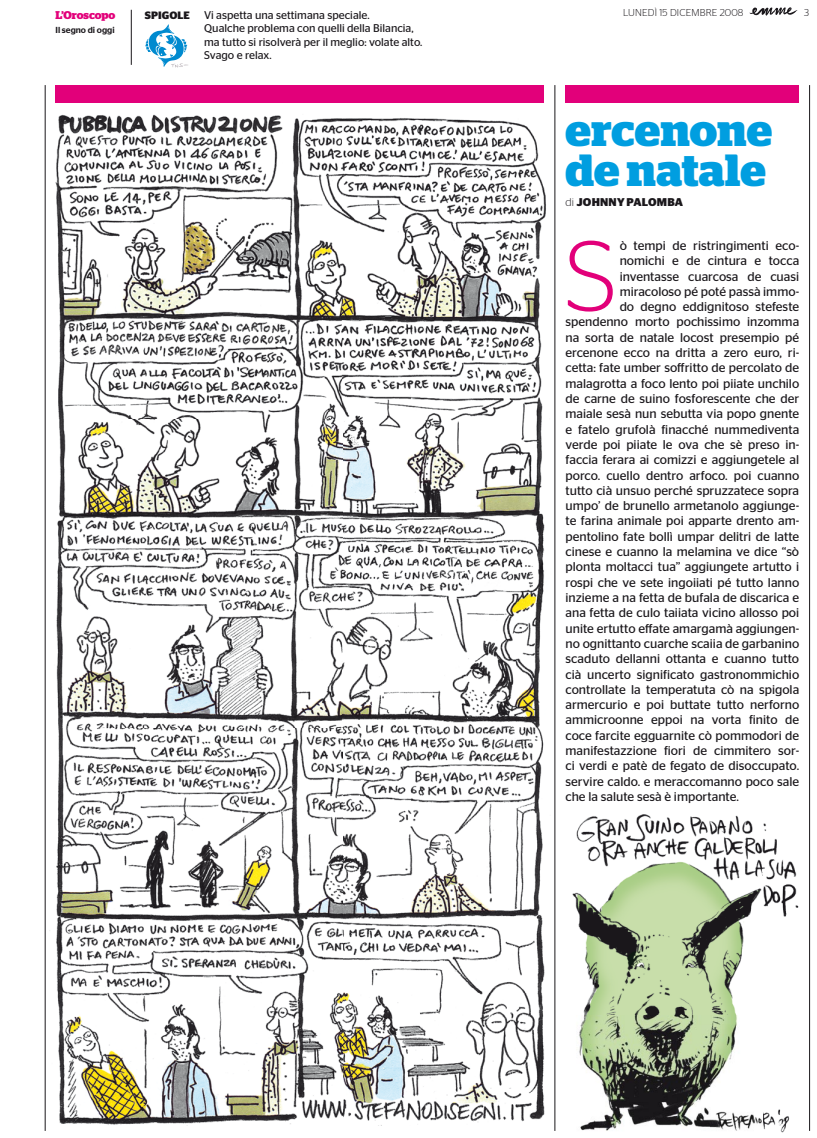
<style>
.page{position:relative;width:817px;height:1138px;background:#fff}
.page>*{position:absolute;margin:0;border:0;box-sizing:border-box;transform-origin:0 0}
.t1{font:300 100.12px "Stag Sans";color:#e2007a}
.t2{font:700 45px/40px "Stag";color:#009ee0}
.t3{font:12.75px "Stag Sans";color:#1a171b}
.t4{font:11.25px/13.5px "Stag Sans";color:#1a171b}
.t5{font:700 11.25px "Stag Sans";letter-spacing:.02em;color:#1a171b}
.t6{font:700 11.25px "Stag";letter-spacing:-.005em;color:#e2007a}
.t7{font:700 10.62px "Stag Sans";color:#1a171b}
.t8{font:300 10px "Stag Sans";letter-spacing:.02em;color:#1a171b}
.t9{font:500 8.75px "Stag Sans";color:#1a171b}
.s1{font-weight:300}
</style>
<div class="page">
<hr style="left:45px;top:85px;width:1px;height:1045px;background:#1a171b">
<div style="left:55px;top:85px;width:489px;height:18px;background:#e2007a"></div>
<div style="left:565px;top:85px;width:233px;height:18px;background:#e2007a"></div>
<hr style="left:808px;top:85px;width:1px;height:1045px;background:#1a171b">
<hr style="left:554px;top:85px;width:1px;height:1045px;background:#1a171b">
<svg style="left:749px;top:7px;width:48px;height:9px"></svg>
<svg style="left:145px;top:24px;width:43px;height:44px"></svg>
<img style="left:55px;top:114px;width:491px;height:1011px">
<hr style="left:131px;top:10px;width:1px;height:55px;background:#1a171b">
<img style="left:572px;top:814px;width:227px;height:319px">
<p class="t6" style="left:55px;top:8px;width:61px">L’Oroscopo</p>
<p class="t9" style="left:55px;top:25px;width:61px">Il segno di oggi</p>
<p class="t7" style="left:145px;top:9px;width:47px">SPIGOLE</p>
<p class="t4" style="left:204px;top:8px;width:220px">Vi aspetta una settimana speciale.<br>Qualche problema con quelli della Bilancia, ma tutto si risolverà per il meglio: volate alto.<br>Svago e relax.</p>
<p class="t8" style="left:622px;top:7px;width:122px">LUNEDÌ 15 DICEMBRE 2008</p>
<p class="t8" style="left:803px;top:7px;width:6px">3</p>
<h2 class="t2" style="left:565px;top:110px;width:208px">ercenone de natale</h2>
<p class="t5" style="left:565px;top:195px;width:119px"><span class="s1">di</span> JOHNNY PALOMBA</p>
<h1 class="t1" style="left:565px;top:221px;width:53px">S</h1>
<p class="t3" style="left:619px;top:238px;width:181px">ò tempi de ristringimenti eco-</p>
<p class="t3" style="left:619px;top:253px;width:181px">nomichi e de cintura e tocca</p>
<p class="t3" style="left:619px;top:269px;width:181px">inventasse cuarcosa de cuasi</p>
<p class="t3" style="left:619px;top:284px;width:181px">miracoloso pé poté passà immo-</p>
<p class="t3" style="left:619px;top:299px;width:181px">do degno eddignitoso stefeste</p>
<p class="t3" style="left:565px;top:315px;width:235px">spendenno morto pochissimo inzomma</p>
<p class="t3" style="left:565px;top:330px;width:235px">na sorta de natale locost presempio pé</p>
<p class="t3" style="left:565px;top:345px;width:235px">ercenone ecco na dritta a zero euro, ri-</p>
<p class="t3" style="left:565px;top:361px;width:235px">cetta: fate umber soffritto de percolato de</p>
<p class="t3" style="left:565px;top:376px;width:235px">malagrotta a foco lento poi piiate unchilo</p>
<p class="t3" style="left:565px;top:391px;width:235px">de carne de suino fosforescente che der</p>
<p class="t3" style="left:565px;top:406px;width:235px">maiale sesà nun sebutta via popo gnente</p>
<p class="t3" style="left:565px;top:422px;width:235px">e fatelo grufolà finacché nummediventa</p>
<p class="t3" style="left:565px;top:437px;width:235px">verde poi piiate le ova che sè preso in-</p>
<p class="t3" style="left:565px;top:452px;width:235px">faccia ferara ai comizzi e aggiungetele al</p>
<p class="t3" style="left:565px;top:468px;width:235px">porco. cuello dentro arfoco. poi cuanno</p>
<p class="t3" style="left:565px;top:483px;width:235px">tutto cià unsuo perché spruzzatece sopra</p>
<p class="t3" style="left:565px;top:498px;width:235px">umpo’ de brunello armetanolo aggiunge-</p>
<p class="t3" style="left:565px;top:514px;width:235px">te farina animale poi apparte drento am-</p>
<p class="t3" style="left:565px;top:529px;width:235px">pentolino fate bollì umpar delitri de latte</p>
<p class="t3" style="left:565px;top:544px;width:235px">cinese e cuanno la melamina ve dice “sò</p>
<p class="t3" style="left:565px;top:559px;width:235px">plonta moltacci tua” aggiungete artutto i</p>
<p class="t3" style="left:565px;top:575px;width:235px">rospi che ve sete ingoiiati pé tutto lanno</p>
<p class="t3" style="left:565px;top:590px;width:235px">inzieme a na fetta de bufala de discarica e</p>
<p class="t3" style="left:565px;top:605px;width:235px">ana fetta de culo taiiata vicino allosso poi</p>
<p class="t3" style="left:565px;top:621px;width:235px">unite ertutto effate amargamà aggiungen-</p>
<p class="t3" style="left:565px;top:636px;width:235px">no ognittanto cuarche scaiia de garbanino</p>
<p class="t3" style="left:565px;top:651px;width:235px">scaduto dellanni ottanta e cuanno tutto</p>
<p class="t3" style="left:565px;top:667px;width:235px">cià uncerto significato gastronommichio</p>
<p class="t3" style="left:565px;top:682px;width:235px">controllate la temperatuta cò na spigola</p>
<p class="t3" style="left:565px;top:697px;width:235px">armercurio e poi buttate tutto nerforno</p>
<p class="t3" style="left:565px;top:712px;width:235px">ammicroonne eppoi na vorta finito de</p>
<p class="t3" style="left:565px;top:728px;width:235px">coce farcite egguarnite cò pommodori de</p>
<p class="t3" style="left:565px;top:743px;width:235px">manifestazzione fiori de cimmitero sor-</p>
<p class="t3" style="left:565px;top:758px;width:235px">ci verdi e patè de fegato de disoccupato.</p>
<p class="t3" style="left:565px;top:774px;width:235px">servire caldo. e meraccomanno poco sale</p>
<p class="t3" style="left:565px;top:789px;width:175px">che la salute sesà è importante.</p>
</div>
